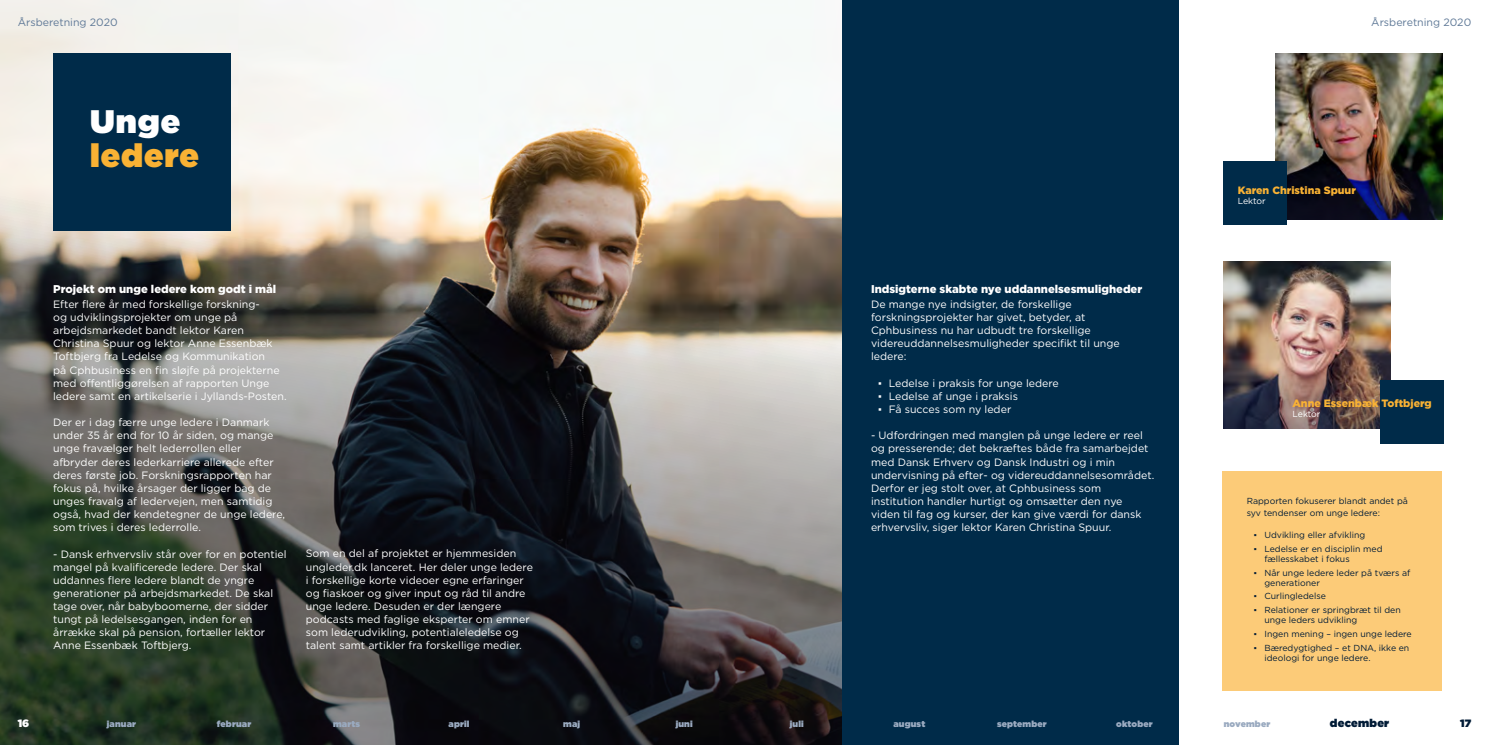
<style>
.page{position:relative;width:1489px;height:745px;background:#fff}
.page>*{position:absolute;margin:0;border:0;box-sizing:border-box;transform-origin:0 0}
.t1{font:900 32.5px "Gotham";letter-spacing:.03em;color:#f9b234}
.t2{font:900 32.5px "Gotham";color:#fff}
.t3{font:900 11.25px "Gotham";color:#fff}
.t4{font:900 11.25px "Gotham";letter-spacing:.02em;color:#001b36}
.t5{font:10.62px/13.1px "Gotham";color:#fff}
.t6{font:900 10.62px "Gotham";color:#f9b234}
.t7{font:10.62px "Gotham";color:#5f7997}
.t8{font:900 10.62px "Gotham";color:#001b36}
.t9{font:900 10.62px "Gotham";color:#fff}
.t10{font:8.75px/10px "Gotham";color:#001b36}
.t11{font:900 8.75px "Gotham";letter-spacing:.02em;color:#9aaac0}
.t12{font:8.75px "Gotham";letter-spacing:-.01em;color:#fff}
.s1{font-family:"Arial"}
</style>
<div class="page">
<img style="left:0;top:0;width:842px;height:181px">
<img style="left:1223px;top:261px;width:166px;height:102px">
<img style="left:1275px;top:53px;width:166px;height:101px">
<img style="left:1223px;top:363px;width:166px;height:65px">
<img style="left:1275px;top:154px;width:166px;height:66px">
<img style="left:0;top:181px;width:842px;height:563px">
<div style="left:842px;top:0;width:337px;height:744px;background:#002b49"></div>
<div style="left:53px;top:53px;width:177px;height:177px;background:#002b49"></div>
<div style="left:1222px;top:471px;width:219px;height:219px;background:#fccb78"></div>
<div style="left:1223px;top:161px;width:64px;height:64px;background:#002b49"></div>
<div style="left:1379px;top:380px;width:64px;height:64px;background:#002b49"></div>
<p class="t7" style="left:18px;top:16px;width:101px">Årsberetning 2020</p>
<h1 class="t2" style="left:90px;top:98px;width:91px">Unge</h1>
<h1 class="t1" style="left:90px;top:132px;width:110px">ledere</h1>
<p class="t3" style="left:53px;top:281px;width:224px">Projekt om unge ledere kom godt i mål</p>
<p class="t5" style="left:53px;top:297px;width:235px">Efter flere år med forskellige forskning-<br>og udviklingsprojekter om unge på arbejdsmarkedet bandt lektor Karen Christina Spuur og lektor Anne Essenbæk Toftbjerg fra Ledelse og Kommunikation<br>på Cphbusiness en fin sløjfe på projekterne med offentliggørelsen af rapporten Unge ledere samt en artikelserie i Jyllands-Posten.</p>
<p class="t5" style="left:53px;top:415px;width:233px">Der er i dag færre unge ledere i Danmark under 35 år end for 10 år siden, og mange unge fravælger helt lederrollen eller afbryder deres lederkarriere allerede efter deres første job. Forskningsrapporten har fokus på, hvilke årsager der ligger bag de unges fravalg af ledervejen, men samtidig også, hvad der kendetegner de unge ledere, som trives i deres lederrolle.</p>
<p class="t5" style="left:53px;top:546px;width:235px">- Dansk erhvervsliv står over for en potentiel mangel på kvalificerede ledere. Der skal uddannes flere ledere blandt de yngre generationer på arbejdsmarkedet. De skal tage over, når babyboomerne, der sidder tungt på ledelsesgangen, inden for en årrække skal på pension, fortæller lektor Anne Essenbæk Toftbjerg.</p>
<p class="t5" style="left:306px;top:546px;width:229px">Som en del af projektet er hjemmesiden ungleder.dk lanceret. Her deler unge ledere i forskellige korte videoer egne erfaringer og fiaskoer og giver input og råd til andre unge ledere. Desuden er der længere podcasts med faglige eksperter om emner som lederudvikling, potentialeledelse og talent samt artikler fra forskellige medier.</p>
<p class="t3" style="left:871px;top:281px;width:273px">Indsigterne skabte nye uddannelsesmuligheder</p>
<p class="t5" style="left:871px;top:297px;width:250px">De mange nye indsigter, de forskellige forskningsprojekter har givet, betyder, at Cphbusiness nu har udbudt tre forskellige videreuddannelsesmuligheder specifikt til unge ledere:</p>
<p class="t5" style="left:878px;top:376px;width:182px"><span class="s1">▪</span> Ledelse i praksis for unge ledere</p>
<p class="t5" style="left:878px;top:389px;width:141px"><span class="s1">▪</span> Ledelse af unge i praksis</p>
<p class="t5" style="left:878px;top:402px;width:135px"><span class="s1">▪</span> Få succes som ny leder</p>
<p class="t5" style="left:871px;top:428px;width:285px">- Udfordringen med manglen på unge ledere er reel og presserende; det bekræftes både fra samarbejdet med Dansk Erhverv og Dansk Industri og i min undervisning på efter- og videreuddannelsesområdet.<br>Derfor er jeg stolt over, at Cphbusiness som institution handler hurtigt og omsætter den nye<br>viden til fag og kurser, der kan give værdi for dansk erhvervsliv, siger lektor Karen Christina Spuur.</p>
<p class="t7" style="left:1371px;top:16px;width:101px">Årsberetning 2020</p>
<p class="t6" style="left:1237px;top:182px;width:120px">Karen Christina Spuur</p>
<p class="t12" style="left:1237px;top:195px;width:29px">Lektor</p>
<p class="t6" style="left:1292px;top:396px;width:141px">Anne Essenbæk Toftbjerg</p>
<p class="t12" style="left:1292px;top:408px;width:29px">Lektor</p>
<p class="t10" style="left:1246px;top:495px;width:163px;line-height:11.2px">Rapporten fokuserer blandt andet på syv tendenser om unge ledere:</p>
<p class="t10" style="left:1253px;top:529px;width:113px"><span class="s1">▪</span> Udvikling eller afvikling</p>
<p class="t10" style="left:1264px;top:543px;width:120px;text-indent:-11px"><span class="s1">▪</span> Ledelse er en disciplin med fællesskabet i fokus</p>
<p class="t10" style="left:1264px;top:567px;width:147px;text-indent:-11px"><span class="s1">▪</span> Når unge ledere leder på tværs af generationer</p>
<p class="t10" style="left:1253px;top:590px;width:74px"><span class="s1">▪</span> Curlingledelse</p>
<p class="t10" style="left:1264px;top:604px;width:138px;text-indent:-11px"><span class="s1">▪</span> Relationer er springbræt til den unge leders udvikling</p>
<p class="t10" style="left:1253px;top:628px;width:159px"><span class="s1">▪</span> Ingen mening – ingen unge ledere</p>
<p class="t10" style="left:1264px;top:642px;width:146px;text-indent:-11px"><span class="s1">▪</span> Bæredygtighed – et DNA, ikke en ideologi for unge ledere.</p>
<p class="t9" style="left:18px;top:714px;width:13px">16</p>
<p class="t11" style="left:107px;top:717px;width:31px">januar</p>
<p class="t11" style="left:217px;top:717px;width:36px">februar</p>
<p class="t11" style="left:333px;top:717px;width:28px">marts</p>
<p class="t11" style="left:448px;top:717px;width:22px">april</p>
<p class="t11" style="left:563px;top:717px;width:18px">maj</p>
<p class="t11" style="left:675px;top:717px;width:19px">juni</p>
<p class="t11" style="left:789px;top:717px;width:16px">juli</p>
<p class="t11" style="left:893px;top:717px;width:33px">august</p>
<p class="t11" style="left:997px;top:717px;width:51px">september</p>
<p class="t11" style="left:1116px;top:717px;width:38px">oktober</p>
<p class="t11" style="left:1223px;top:717px;width:48px">november</p>
<p class="t4" style="left:1329px;top:714px;width:61px">december</p>
<p class="t8" style="left:1460px;top:714px;width:12px">17</p>
</div>
